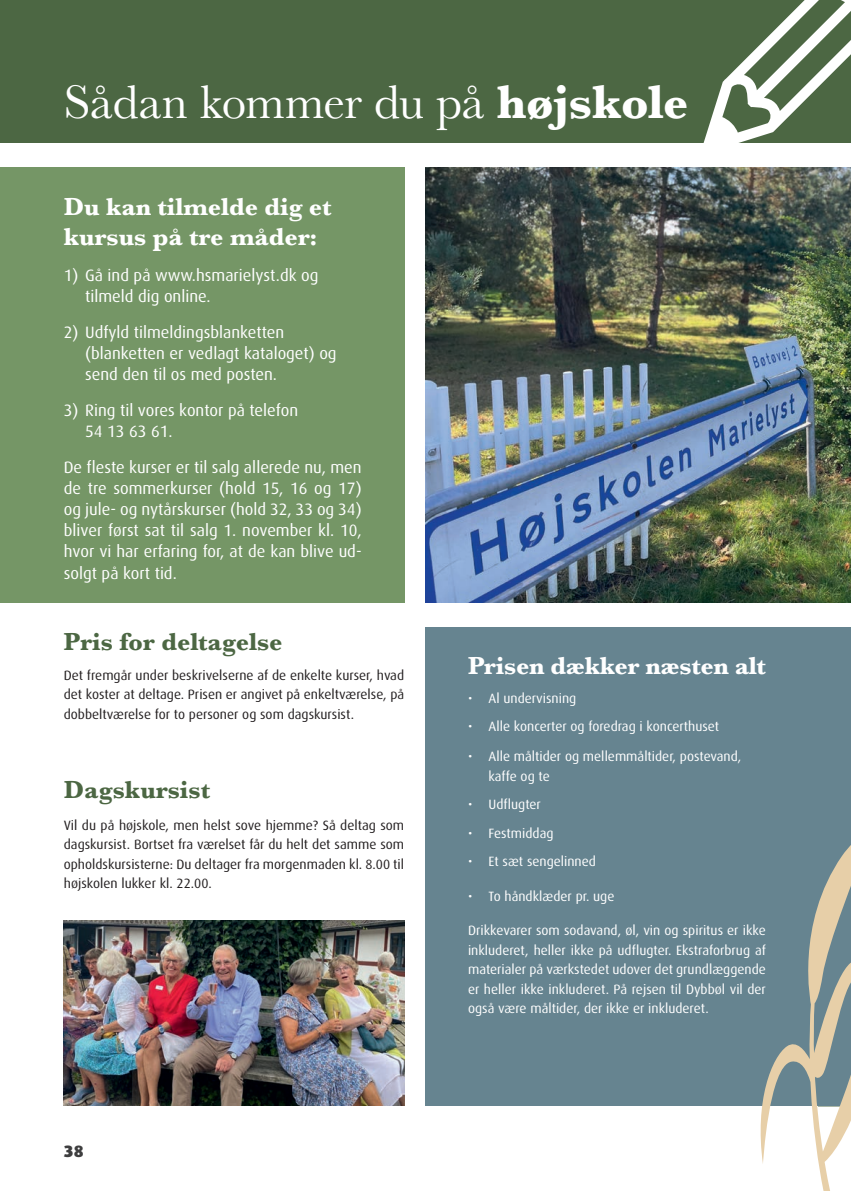
<style>
.page{position:relative;width:851px;height:1191px;background:#fff}
.page>*{position:absolute;margin:0;border:0;box-sizing:border-box;transform-origin:0 0}
.Brødtekst_indledning{font:49.05px "Baskerville";letter-spacing:-.015em;color:#fff}
.Underoverskrift_-_Baskeville{font:700 25.5px/30px "Baskerville";color:#fff}
.Underoverskrift_-_Baskeville-2{font:700 25.5px "Baskerville";color:#4c6743}
.Brødtekst{font:16.5px/21px "Dax";color:#fff}
.t1{font:900 16.5px "Dax";color:#3e3e3f}
.Brødtekst-2{font:13.5px/19.5px "Dax";color:#fff}
.Brødtekst-3{font:13.5px/19.5px "Dax";color:#231f20;text-align:justify}
.s1{font-weight:700}
</style>
<div class="page">
<div style="left:0;top:0;width:850px;height:143px;background:#4c6743"></div>
<svg style="left:703px;top:0;width:147px;height:143px"></svg>
<div style="left:0;top:167px;width:404px;height:436px;background:#759666"></div>
<img style="left:425px;top:167px;width:425px;height:436px">
<img style="left:64px;top:920px;width:340px;height:186px">
<div style="left:425px;top:627px;width:425px;height:479px;background:#668490"></div>
<svg style="left:760px;top:846px;width:90px;height:345px"></svg>
<p class="Brødtekst_indledning" style="left:64px;top:71px;width:626px">Sådan kommer du på <span class="s1">højskole</span></p>
<p class="Underoverskrift_-_Baskeville" style="left:64px;top:192px;width:269px">Du kan tilmelde dig et kursus på tre måder:</p>
<p class="Brødtekst" style="left:85px;top:265px;width:235px;text-indent:-21px">1) Gå ind på www.hsmarielyst.dk og tilmeld dig online.</p>
<p class="Brødtekst" style="left:85px;top:322px;width:253px;text-indent:-21px">2) Udfyld tilmeldingsblanketten (blanketten er vedlagt kataloget) og send den til os med posten.</p>
<p class="Brødtekst" style="left:85px;top:400px;width:214px;text-indent:-21px">3) Ring til vores kontor på telefon<br>54 13 63 61.</p>
<p class="Brødtekst" style="left:64px;top:457px;width:299px;text-align:justify">De fleste kurser er til salg allerede nu, men de tre sommerkurser (hold 15, 16 og 17) og jule- og nytårskurser (hold 32, 33 og 34) bliver først sat til salg 1. november kl. 10, hvor vi har erfaring for, at de kan blive ud&shy;solgt på kort tid.</p>
<p class="Underoverskrift_-_Baskeville-2" style="left:64px;top:624px;width:220px">Pris for deltagelse</p>
<p class="Brødtekst-3" style="left:64px;top:665px;width:342px">Det fremgår under beskrivelserne af de enkelte kurser, hvad det koster at deltage. Prisen er angivet på enkeltværelse, på dobbeltværelse for to personer og som dagskursist.</p>
<p class="Underoverskrift_-_Baskeville-2" style="left:64px;top:772px;width:148px">Dagskursist</p>
<p class="Brødtekst-3" style="left:64px;top:815px;width:342px">Vil du på højskole, men helst sove hjemme? Så deltag som dagskursist. Bortset fra værelset får du helt det samme som opholdskursisterne: Du deltager fra morgenmaden kl. 8.00 til højskolen lukker kl. 22.00.</p>
<p class="t1" style="left:64px;top:1141px;width:21px">38</p>
<p class="Underoverskrift_-_Baskeville" style="left:468px;top:651px;width:299px">Prisen dækker næsten alt</p>
<p class="Brødtekst-2" style="left:468px;top:688px;width:110px">• Al undervisning</p>
<p class="Brødtekst-2" style="left:468px;top:717px;width:252px">• Alle koncerter og foredrag i koncerthuset</p>
<p class="Brødtekst-2" style="left:488px;top:747px;width:254px;text-indent:-20px">• Alle måltider og mellemmåltider, postevand, kaffe og te</p>
<p class="Brødtekst-2" style="left:468px;top:795px;width:74px">• Udflugter</p>
<p class="Brødtekst-2" style="left:468px;top:823px;width:87px">• Festmiddag</p>
<p class="Brødtekst-2" style="left:468px;top:852px;width:129px">• Et sæt sengelinned</p>
<p class="Brødtekst-2" style="left:468px;top:886px;width:148px">• To håndklæder pr. uge</p>
<p class="Brødtekst-2" style="left:468px;top:921px;width:299px;text-align:justify">Drikkevarer som sodavand, øl, vin og spiritus er ikke inkluderet, heller ikke på udflugter. Ekstraforbrug af materialer på værkstedet udover det grundlæggende er heller ikke inkluderet. På rejsen til Dybbøl vil der også være måltider, der ikke er inkluderet.</p>
</div>
